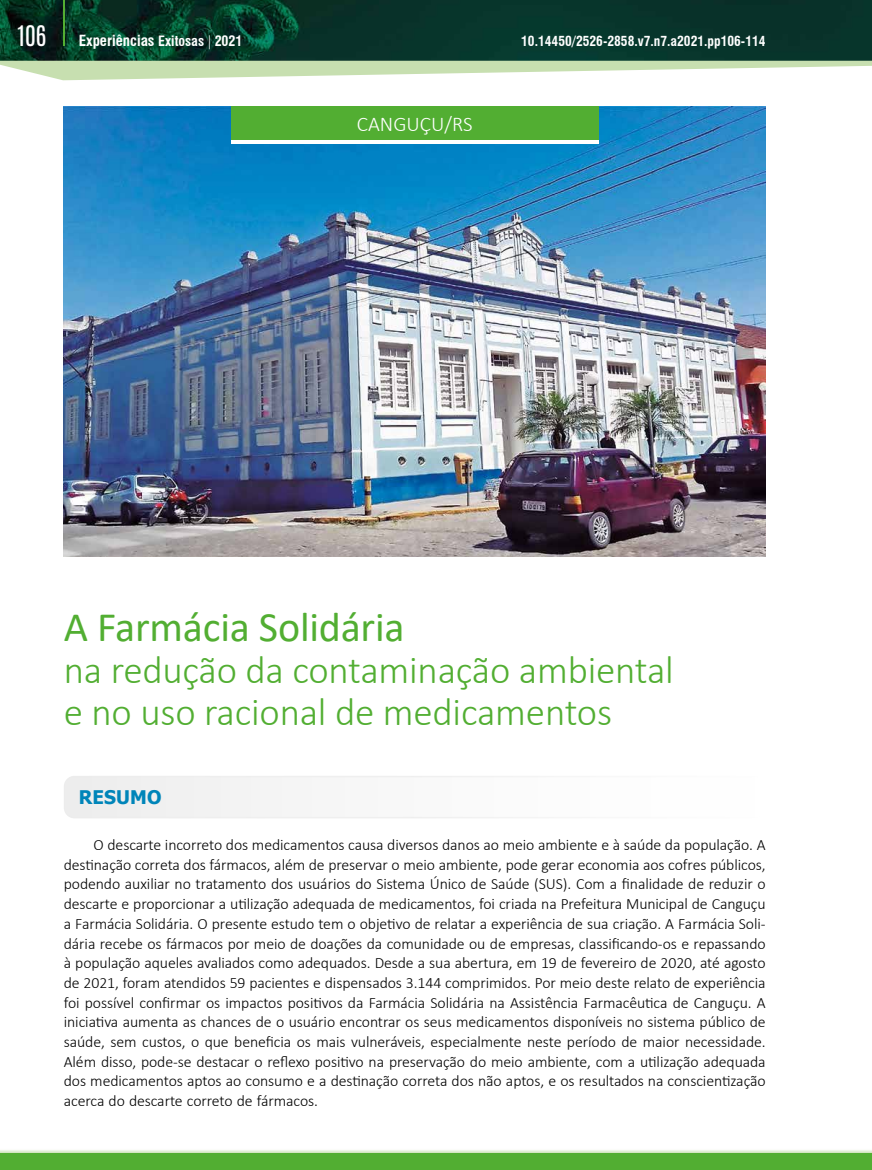
<style>
.page{position:relative;width:872px;height:1170px;background:#fff}
.page>*{position:absolute;margin:0;border:0;box-sizing:border-box;transform-origin:0 0}
.t1{font:42px "Calibri";letter-spacing:-.005em;color:#52ae32}
.t2{font:300 39px/42px "Calibri";letter-spacing:-.005em;color:#52ae32}
.t3{font:24px "Antonio";color:#fff}
.t4{font:300 21px "Calibri";color:#fff}
.t5{font:700 18.75px "Tahoma";letter-spacing:.01em;color:#0085b9}
.t6{font:300 15.75px/19.6px "Calibri";letter-spacing:-.005em;color:#000;text-align:justify}
.t7{font:700 condensed 13.95px "Swiss 721 BT";color:#fff}
.t8{font:700 condensed 13.5px "Swiss 721 BT";color:#fff}
.s1{font-size:15px}
</style>
<div class="page">
<div style="left:0;top:1152px;width:872px;height:17px;background:#52ae32"></div>
<svg style="left:0;top:1150px;width:872px;height:2px;background:#e6f1dd"></svg>
<img style="left:0;top:0;width:872px;height:61px">
<hr style="left:63px;top:0;width:2px;height:46px;background:#52ae32">
<svg style="left:0;top:61px;width:872px;height:19px"></svg>
<img style="left:64px;top:106px;width:701px;height:450px">
<hr style="left:231px;top:140px;width:367px;height:3px;background:#fff">
<div style="left:231px;top:106px;width:367px;height:34px;background:#52ae32"></div>
<div style="left:64px;top:775px;width:701px;height:43px;background:#f9f9f9;border-radius:11px"></div>
<div style="left:64px;top:775px;width:701px;height:43px;border:2px solid #dadada;border-radius:10px"></div>
<h3 class="t3" style="left:18px;top:18px;width:30px">106</h3>
<p class="t7" style="left:79px;top:32px;width:165px"><span class="s1">Experiências</span> Exitosas | 2021</p>
<p class="t8" style="left:521px;top:33px;width:246px">10.14450/2526-2858.v7.n7.a2021.pp106-114</p>
<h3 class="t4" style="left:357px;top:111px;width:117px">CANGUÇU/RS</h3>
<h1 class="t1" style="left:64px;top:597px;width:342px">A Farmácia Solidária</h1>
<h2 class="t2" style="left:64px;top:648px;width:611px">na redução da contaminação ambiental e no uso racional de medicamentos</h2>
<p class="t5" style="left:79px;top:784px;width:84px">RESUMO</p>
<p class="t6" style="left:64px;top:834px;width:703px;text-indent:30px">O descarte incorreto dos medicamentos causa diversos danos ao meio ambiente e à saúde da população. A destinação correta dos fármacos, além de preservar o meio ambiente, pode gerar economia aos cofres públicos, podendo auxiliar no tratamento dos usuários do Sistema Único de Saúde (SUS). Com a finalidade de reduzir o descarte e proporcionar a utilização adequada de medicamentos, foi criada na Prefeitura Municipal de Canguçu a Farmácia Solidária. O presente estudo tem o objetivo de relatar a experiência de sua criação. A Farmácia Soli&shy;dária recebe os fármacos por meio de doações da comunidade ou de empresas, classificando-os e repassando à população aqueles avaliados como adequados. Desde a sua abertura, em 19 de fevereiro de 2020, até agosto de 2021, foram atendidos 59 pacientes e dispensados 3.144 comprimidos. Por meio deste relato de experiência foi possível confirmar os impactos positivos da Farmácia Solidária na Assistência Farmacêutica de Canguçu. A iniciativa aumenta as chances de o usuário encontrar os seus medicamentos disponíveis no sistema público de saúde, sem custos, o que beneficia os mais vulneráveis, especialmente neste período de maior necessidade.<br>Além disso, pode-se destacar o reflexo positivo na preservação do meio ambiente, com a utilização adequada dos medicamentos aptos ao consumo e a destinação correta dos não aptos, e os resultados na conscientização acerca do descarte correto de fármacos.</p>
</div>
